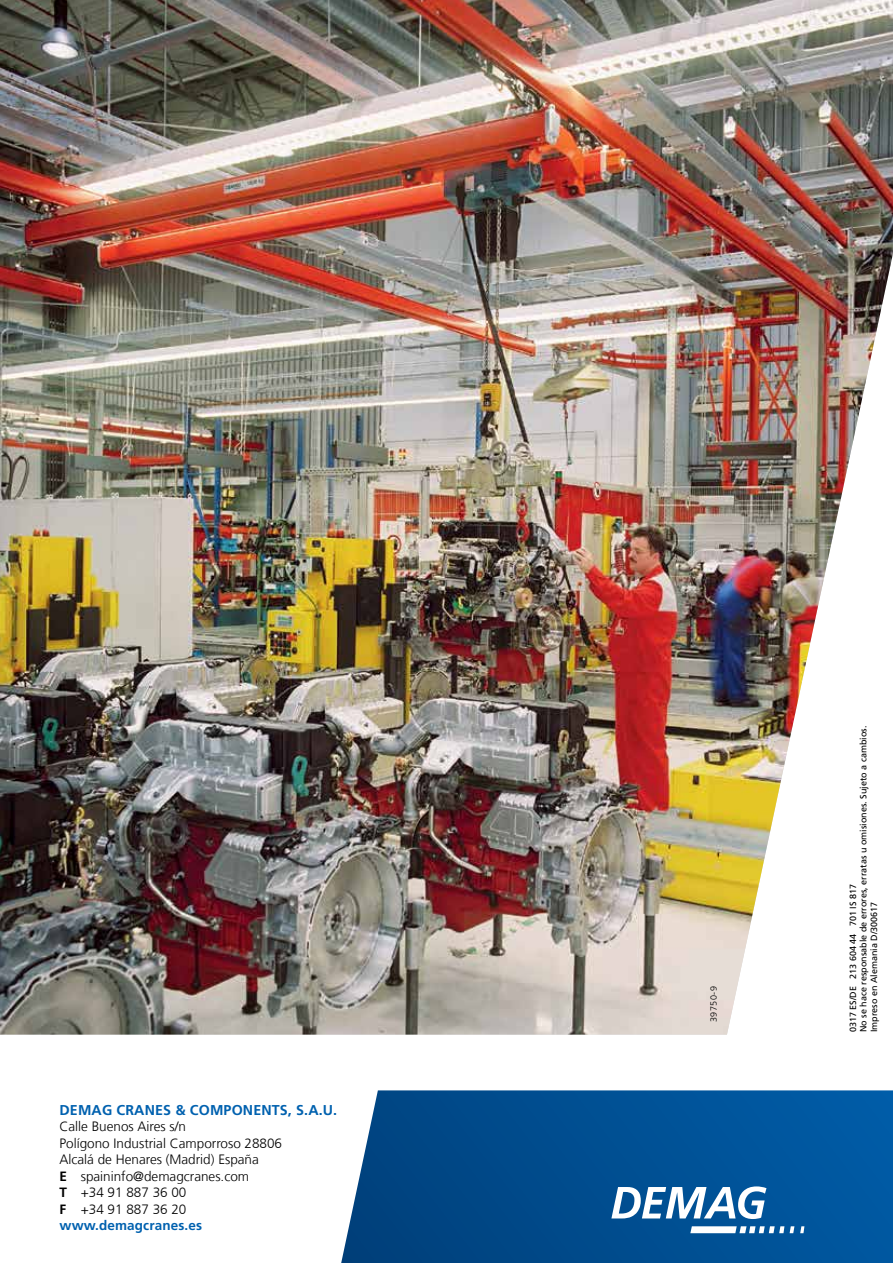
<style>
.page{position:relative;width:893px;height:1263px;background:#fff}
.page>*{position:absolute;margin:0;border:0;box-sizing:border-box;transform-origin:0 0}
.t1{font:700 14.25px "Frutiger LT Com";letter-spacing:.01em;color:#0061af}
.t2{font:300 13.5px/16.5px "Frutiger LT Com";color:#000}
.t3{font:9px/10.5px "Frutiger LT Com";color:#000}
.t4{font:300 9px "Frutiger LT Com";letter-spacing:.05em;color:#000}
.s1{font-weight:700}
.s2{font-weight:700;color:#0061af}
</style>
<div class="page">
<img style="left:0;top:0;width:893px;height:1034px">
<svg style="left:341px;top:1090px;width:552px;height:173px;background:#095595"></svg>
<svg style="left:611px;top:1186px;width:155px;height:33px"></svg>
<svg style="left:690px;top:1226px;width:94px;height:7px"></svg>
<svg style="left:790px;top:1226px;width:4px;height:7px"></svg>
<svg style="left:800px;top:1226px;width:4px;height:7px"></svg>
<p class="t1" style="left:60px;top:1101px;width:279px">DEMAG CRANES &amp; COMPONENTS, S.A.U.</p>
<p class="t2" style="left:60px;top:1118px;width:224px">Calle Buenos Aires s/n<br>Polígono Industrial Camporroso 28806<br>Alcalá de Henares (Madrid) España<br><span class="s1">E</span> spaininfo@demagcranes.com<br><span class="s1">T</span> +34 91 887 36 00<br><span class="s1">F</span> +34 91 887 36 20<br><span class="s2">WWW.DEMAGCRANES.ES</span></p>
<p class="t4" style="left:708px;top:1022px;width:37px;rotate:-90deg">39750-9</p>
<p class="t3" style="left:848px;top:1032px;width:308px;rotate:-90deg">0317 ES/DE 213 604 44 701 IS 817<br>No se hace responsable de errores, erratas u omisiones. Sujeto a cambios.<br>Impreso en Alemania D/300617</p>
</div>
